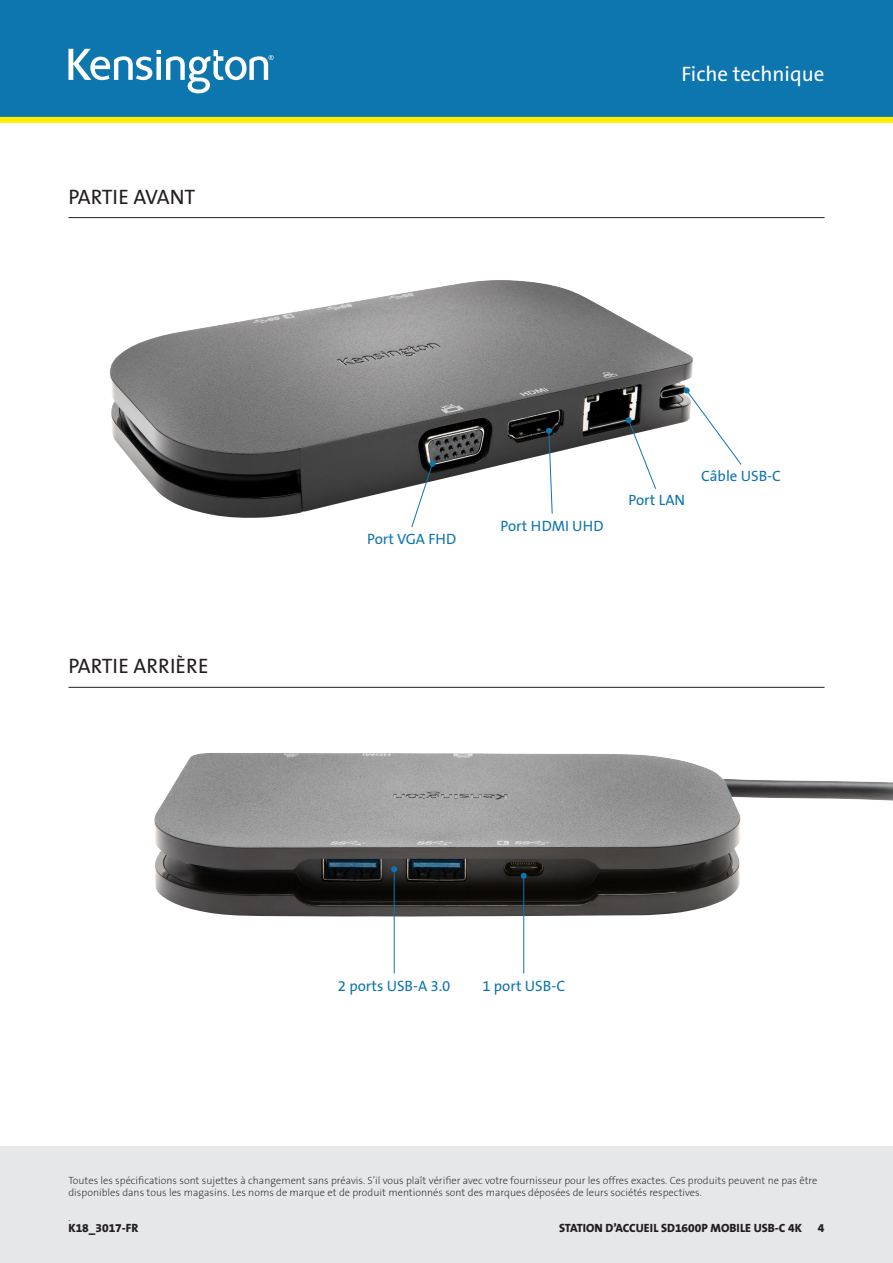
<style>
.page{position:relative;width:893px;height:1263px;background:#fff}
.page>*{position:absolute;margin:0;border:0;box-sizing:border-box;transform-origin:0 0}
.Image_Page_Header{font:21px "The Sans KENSINGTON5 Rg";color:#231f20}
.t1{font:21px "The Sans KENSINGTON5 Rg";color:#fff}
.Image_Body{font:15px "The Sans KENSINGTON5 Rg";color:#0e76ae}
.t2{font:12px "The Sans KENSINGTON8 XB";color:#231f20}
.t3{font:10.5px/12.6px "The Sans KENSINGTON2 XL";color:#231f20}
</style>
<div class="page">
<div style="left:0;top:0;width:893px;height:120px;background:#0e76ae"></div>
<svg style="left:68px;top:49px;width:206px;height:44px"></svg>
<div style="left:0;top:117px;width:893px;height:6px;background:#fcee01"></div>
<div style="left:0;top:1146px;width:893px;height:117px;background:#e6e7e9"></div>
<hr style="left:68px;top:217px;width:756px;height:1px;background:#231f20">
<hr style="left:68px;top:687px;width:756px;height:1px;background:#231f20">
<img style="left:110px;top:280px;width:583px;height:238px">
<img style="left:154px;top:753px;width:739px;height:163px">
<svg style="left:684px;top:387px;width:58px;height:78px"></svg>
<svg style="left:626px;top:417px;width:31px;height:73px"></svg>
<svg style="left:546px;top:428px;width:7px;height:86px"></svg>
<hr style="left:394px;top:869px;width:1px;height:104px;background:#0e76ae">
<svg style="left:391px;top:866px;width:6px;height:6px"></svg>
<hr style="left:523px;top:876px;width:1px;height:97px;background:#0e76ae">
<svg style="left:521px;top:873px;width:6px;height:6px"></svg>
<svg style="left:411px;top:461px;width:24px;height:67px"></svg>
<p class="Image_Page_Header" style="left:68px;top:185px;width:129px">PARTIE AVANT</p>
<p class="Image_Page_Header" style="left:68px;top:655px;width:142px">PARTIE ARRIÈRE</p>
<h1 class="t1" style="left:681px;top:63px;width:145px">Fiche technique</h1>
<p class="Image_Body" style="left:367px;top:531px;width:91px">Port VGA FHD</p>
<p class="Image_Body" style="left:501px;top:518px;width:105px">Port HDMI UHD</p>
<p class="Image_Body" style="left:628px;top:492px;width:58px">Port LAN</p>
<p class="Image_Body" style="left:701px;top:468px;width:81px">Câble USB-C</p>
<p class="Image_Body" style="left:338px;top:978px;width:114px">2 ports USB-A 3.0</p>
<p class="Image_Body" style="left:482px;top:978px;width:84px">1 port USB-C</p>
<p class="t3" style="left:68px;top:1174px;width:750px">Toutes les spécifications sont sujettes à changement sans préavis. S’il vous plaît vérifier avec votre fournisseur pour les offres exactes. Ces produits peuvent ne pas être disponibles dans tous les magasins. Les noms de marque et de produit mentionnés sont des marques déposées de leurs sociétés respectives.</p>
<p class="t3" style="left:68px;top:1212px;width:4px">.</p>
<p class="t2" style="left:68px;top:1221px;width:71px">K18_3017-FR</p>
<p class="t2" style="left:559px;top:1221px;width:244px">STATION D’ACCUEIL SD1600P MOBILE USB-C 4K</p>
<p class="t2" style="left:818px;top:1221px;width:8px">4</p>
</div>
